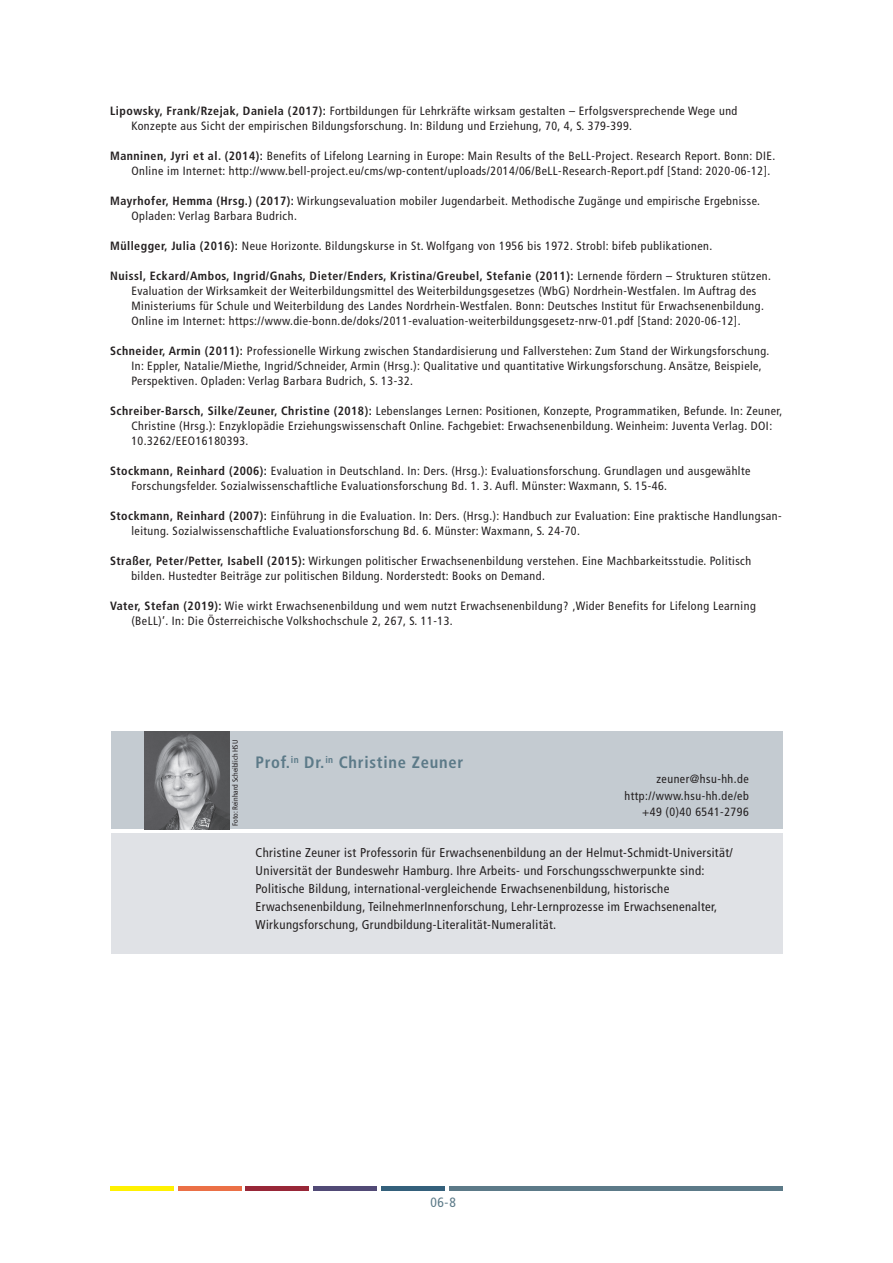
<style>
.page{position:relative;width:893px;height:1263px;background:#fff}
.page>*{position:absolute;margin:0;border:0;box-sizing:border-box;transform-origin:0 0}
.t1{font:700 condensed 16.5px "Frutiger LT Std";letter-spacing:.045em;color:#5c7a88}
.t2{font:condensed 13.5px "Frutiger LT Std";color:#5c7a88}
.t3{font:condensed 12.75px/18px "Frutiger LT Std";letter-spacing:.03em;color:#231f20}
.t4{font:condensed 12px/15px "Frutiger LT Std";letter-spacing:.04em;color:#231f20}
.t5{font:condensed 7.5px "Frutiger LT Std";letter-spacing:.005em;color:#231f20}
.s1{font-weight:700}
</style>
<div class="page">
<div style="left:111px;top:1186px;width:63px;height:5px;background:#fff101"></div>
<div style="left:178px;top:1186px;width:64px;height:5px;background:#eb7046"></div>
<div style="left:246px;top:1186px;width:63px;height:5px;background:#982738"></div>
<div style="left:313px;top:1186px;width:64px;height:5px;background:#514a76"></div>
<div style="left:381px;top:1186px;width:63px;height:5px;background:#34607b"></div>
<div style="left:449px;top:1186px;width:333px;height:5px;background:#5c7a88"></div>
<div style="left:111px;top:731px;width:672px;height:98px;background:#c4cbd1"></div>
<div style="left:111px;top:833px;width:672px;height:121px;background:#e0e2e6"></div>
<img style="left:145px;top:731px;width:84px;height:98px">
<p class="t4" style="left:131px;top:104px;width:607px;text-indent:-21px"><span class="s1">Lipowsky, Frank/Rzejak, Daniela (2017):</span> Fortbildungen für Lehrkräfte wirksam gestalten – Erfolgsversprechende Wege und<br>Konzepte aus Sicht der empirischen Bildungsforschung. In: Bildung und Erziehung, 70, 4, S. 379-399.</p>
<p class="t4" style="left:131px;top:149px;width:646px;text-indent:-21px"><span class="s1">Manninen, Jyri et al. (2014):</span> Benefits of Lifelong Learning in Europe: Main Results of the BeLL-Project. Research Report. Bonn: DIE.<br>Online im Internet: http://www.bell-project.eu/cms/wp-content/uploads/2014/06/BeLL-Research-Report.pdf [Stand: 2020-06-12].</p>
<p class="t4" style="left:131px;top:194px;width:630px;text-indent:-21px"><span class="s1">Mayrhofer, Hemma (Hrsg.) (2017):</span> Wirkungsevaluation mobiler Jugendarbeit. Methodische Zugänge und empirische Ergebnisse.<br>Opladen: Verlag Barbara Budrich.</p>
<p class="t4" style="left:110px;top:239px;width:604px"><span class="s1">Müllegger, Julia (2016):</span> Neue Horizonte. Bildungskurse in St. Wolfgang von 1956 bis 1972. Strobl: bifeb publikationen.</p>
<p class="t4" style="left:131px;top:269px;width:641px;text-indent:-21px"><span class="s1">Nuissl, Eckard/Ambos, Ingrid/Gnahs, Dieter/Enders, Kristina/Greubel, Stefanie (2011):</span> Lernende fördern – Strukturen stützen.<br>Evaluation der Wirksamkeit der Weiterbildungsmittel des Weiterbildungsgesetzes (WbG) Nordrhein-Westfalen. Im Auftrag des Ministeriums für Schule und Weiterbildung des Landes Nordrhein-Westfalen. Bonn: Deutsches Institut für Erwachsenenbildung.<br>Online im Internet: https://www.die-bonn.de/doks/2011-evaluation-weiterbildungsgesetz-nrw-01.pdf [Stand: 2020-06-12].</p>
<p class="t4" style="left:131px;top:344px;width:640px;text-indent:-21px"><span class="s1">Schneider, Armin (2011):</span> Professionelle Wirkung zwischen Standardisierung und Fallverstehen: Zum Stand der Wirkungsforschung.<br>In: Eppler, Natalie/Miethe, Ingrid/Schneider, Armin (Hrsg.): Qualitative und quantitative Wirkungsforschung. Ansätze, Beispiele,<br>Perspektiven. Opladen: Verlag Barbara Budrich, S. 13-32.</p>
<p class="t4" style="left:131px;top:404px;width:652px;text-indent:-21px"><span class="s1">Schreiber-Barsch, Silke/Zeuner, Christine (2018):</span> Lebenslanges Lernen: Positionen, Konzepte, Programmatiken, Befunde. In: Zeuner,<br>Christine (Hrsg.): Enzyklopädie Erziehungswissenschaft Online. Fachgebiet: Erwachsenenbildung. Weinheim: Juventa Verlag. DOI:<br>10.3262/EEO16180393.</p>
<p class="t4" style="left:131px;top:464px;width:620px;text-indent:-21px"><span class="s1">Stockmann, Reinhard (2006):</span> Evaluation in Deutschland. In: Ders. (Hrsg.): Evaluationsforschung. Grundlagen und ausgewählte<br>Forschungsfelder. Sozialwissenschaftliche Evaluationsforschung Bd. 1. 3. Aufl. Münster: Waxmann, S. 15-46.</p>
<p class="t4" style="left:131px;top:509px;width:652px;text-indent:-21px"><span class="s1">Stockmann, Reinhard (2007):</span> Einführung in die Evaluation. In: Ders. (Hrsg.): Handbuch zur Evaluation: Eine praktische Handlungsan&shy;leitung. Sozialwissenschaftliche Evaluationsforschung Bd. 6. Münster: Waxmann, S. 24-70.</p>
<p class="t4" style="left:131px;top:554px;width:621px;text-indent:-21px"><span class="s1">Straßer, Peter/Petter, Isabell (2015):</span> Wirkungen politischer Erwachsenenbildung verstehen. Eine Machbarkeitsstudie. Politisch bilden. Hustedter Beiträge zur politischen Bildung. Norderstedt: Books on Demand.</p>
<p class="t4" style="left:131px;top:599px;width:626px;text-indent:-21px"><span class="s1">Vater, Stefan (2019):</span> Wie wirkt Erwachsenenbildung und wem nutzt Erwachsenenbildung? ‚Wider Benefits for Lifelong Learning (BeLL)‘. In: Die Österreichische Volkshochschule 2, 267, S. 11-13.</p>
<p class="t5" style="left:231px;top:826px;width:88px;rotate:-90deg">Foto: Reinhard Scheiblich HSU</p>
<h1 class="t1" style="left:256px;top:753px;width:209px">Prof.<sup>in</sup> Dr.<sup>in</sup> Christine Zeuner</h1>
<p class="t4" style="left:624px;top:771px;width:126px;line-height:16.5px;text-align:right">zeuner@hsu-hh.de http://www.hsu-hh.de/eb +49 (0)40 6541-2796</p>
<p class="t3" style="left:256px;top:843px;width:479px">Christine Zeuner ist Professorin für Erwachsenenbildung an der Helmut-Schmidt-Universität/ Universität der Bundeswehr Hamburg. Ihre Arbeits- und Forschungsschwerpunkte sind:<br>Politische Bildung, international-vergleichende Erwachsenenbildung, historische Erwachsenenbildung, TeilnehmerInnenforschung, Lehr-Lernprozesse im Erwachsenenalter, Wirkungsforschung, Grundbildung-Literalität-Numeralität.</p>
<p class="t2" style="left:430px;top:1195px;width:27px">06-8</p>
</div>
